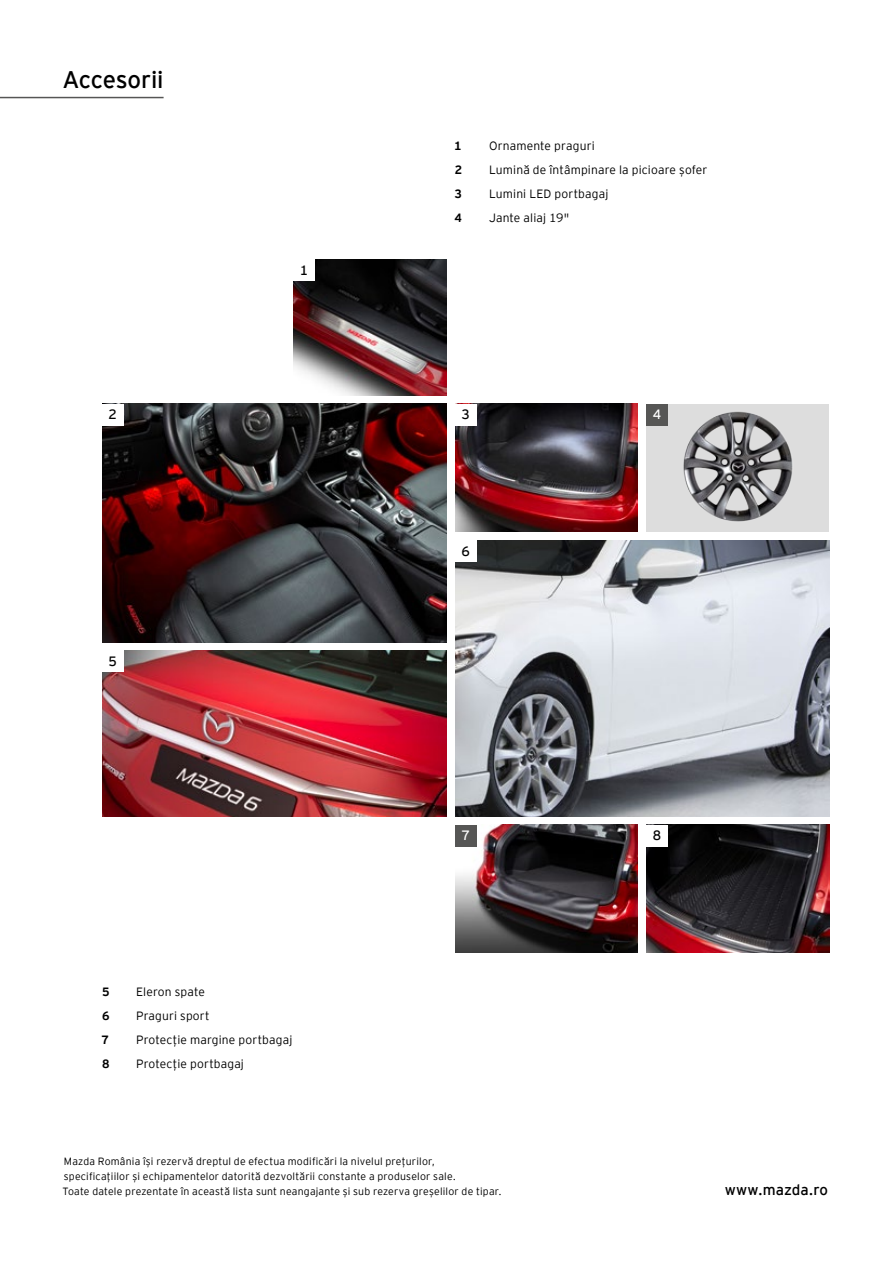
<style>
.page{position:relative;width:893px;height:1263px;background:#fff}
.page>*{position:absolute;margin:0;border:0;box-sizing:border-box;transform-origin:0 0}
.t1{font:24px "Interstate Mazda";letter-spacing:-.01em;color:#000}
.t2{font:15px "Interstate Mazda";letter-spacing:.005em;color:#000}
.t3{font:13.5px "Interstate Mazda";color:#000}
.t4{font:13.5px "Interstate Mazda";color:#fff}
.t5{font:300 12px "Interstate Mazda";letter-spacing:.01em;color:#000}
.t6{font:700 12px "Interstate Mazda";color:#000}
.t7{font:300 10.5px/15px "Interstate Mazda";letter-spacing:.015em;color:#000}
</style>
<div class="page">
<img style="left:102px;top:404px;width:344px;height:238px">
<img style="left:455px;top:540px;width:374px;height:276px">
<img style="left:455px;top:404px;width:183px;height:127px">
<div style="left:646px;top:404px;width:183px;height:127px;background:#ddd"></div>
<img style="left:683px;top:411px;width:110px;height:111px">
<img style="left:455px;top:825px;width:183px;height:127px">
<img style="left:646px;top:825px;width:183px;height:127px">
<img style="left:102px;top:651px;width:344px;height:165px">
<img style="left:293px;top:259px;width:153px;height:136px">
<div style="left:293px;top:259px;width:22px;height:22px;background:#fff"></div>
<div style="left:102px;top:404px;width:21px;height:21px;background:#fff"></div>
<div style="left:646px;top:404px;width:22px;height:21px;background:#565655"></div>
<div style="left:102px;top:651px;width:21px;height:21px;background:#fff"></div>
<div style="left:646px;top:825px;width:22px;height:21px;background:#fff"></div>
<div style="left:455px;top:540px;width:21px;height:21px;background:#fff"></div>
<div style="left:455px;top:825px;width:21px;height:21px;background:#565655"></div>
<div style="left:455px;top:404px;width:21px;height:21px;background:#fff"></div>
<hr style="left:0;top:97px;width:164px;height:1px;background:#565655">
<h1 class="t1" style="left:62px;top:63px;width:103px">Accesorii</h1>
<p class="t3" style="left:300px;top:260px;width:10px">1</p>
<p class="t6" style="left:454px;top:137px;width:9px">1</p>
<p class="t5" style="left:489px;top:137px;width:107px">Ornamente praguri</p>
<p class="t6" style="left:455px;top:161px;width:9px">2</p>
<p class="t5" style="left:489px;top:161px;width:220px">Lumină de întâmpinare la picioare șofer</p>
<p class="t6" style="left:455px;top:185px;width:9px">3</p>
<p class="t5" style="left:489px;top:185px;width:121px">Lumini LED portbagaj</p>
<p class="t6" style="left:454px;top:209px;width:9px">4</p>
<p class="t5" style="left:489px;top:209px;width:82px">Jante aliaj 19"</p>
<p class="t3" style="left:108px;top:405px;width:10px">2</p>
<p class="t4" style="left:653px;top:405px;width:10px">4</p>
<p class="t3" style="left:461px;top:405px;width:10px">3</p>
<p class="t3" style="left:108px;top:652px;width:10px">5</p>
<p class="t3" style="left:461px;top:541px;width:10px">6</p>
<p class="t6" style="left:102px;top:983px;width:9px">5</p>
<p class="t5" style="left:136px;top:983px;width:70px">Eleron spate</p>
<p class="t6" style="left:102px;top:1007px;width:9px">6</p>
<p class="t5" style="left:136px;top:1007px;width:75px">Praguri sport</p>
<p class="t6" style="left:101px;top:1031px;width:9px">7</p>
<p class="t5" style="left:136px;top:1031px;width:158px">Protecție margine portbagaj</p>
<p class="t6" style="left:102px;top:1055px;width:9px">8</p>
<p class="t5" style="left:136px;top:1055px;width:109px">Protecție portbagaj</p>
<p class="t4" style="left:461px;top:826px;width:10px">7</p>
<p class="t7" style="left:62px;top:1153px;width:441px">Mazda România își rezervă dreptul de efectua modificări la nivelul prețurilor, specificațiilor și echipamentelor datorită dezvoltării constante a produselor sale.<br>Toate datele prezentate în această lista sunt neangajante și sub rezerva greșelilor de tipar.</p>
<p class="t3" style="left:653px;top:826px;width:10px">8</p>
<h2 class="t2" style="left:725px;top:1179px;width:105px">www.mazda.ro</h2>
</div>
